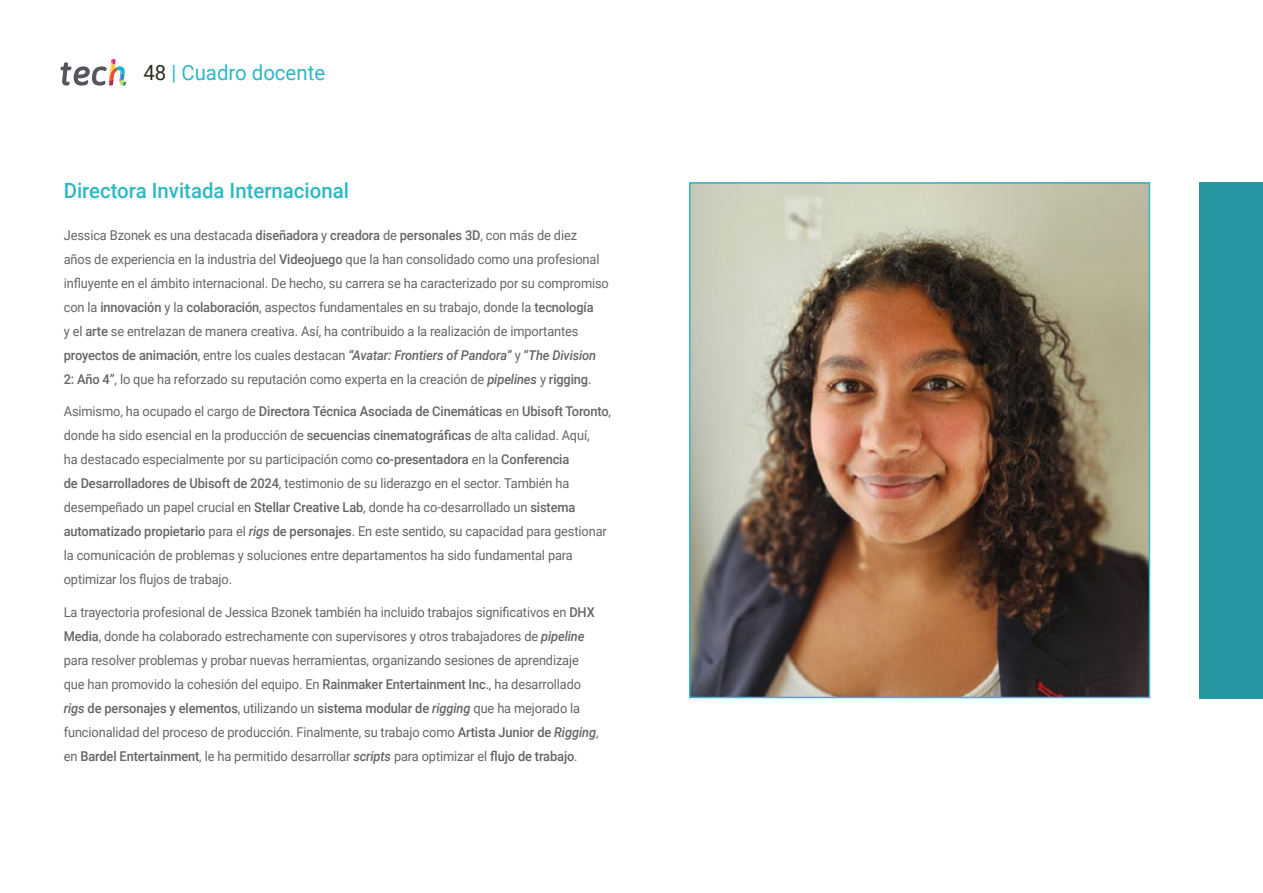
<style>
.page{position:relative;width:1263px;height:893px;background:#fff}
.page>*{position:absolute;margin:0;border:0;box-sizing:border-box;transform-origin:0 0}
.t1{font:500 21px "Roboto";color:#2db8c5}
.t2{font:21px "Roboto";color:#2db8c5}
.t3{font:13.5px/24px "Roboto";letter-spacing:-.01em;color:#656565;scale:.95 1}
.s1{color:#312e20}
.s2{font-weight:500}
.s3{font-weight:500;font-style:italic}
</style>
<div class="page">
<img style="left:692px;top:185px;width:455px;height:510px">
<div style="left:689px;top:182px;width:461px;height:516px;border:2px solid #2db8c5"></div>
<div style="left:1199px;top:182px;width:64px;height:516px;background:#2798a3"></div>
<svg style="left:61px;top:59px;width:65px;height:27px"></svg>
<h1 class="t2" style="left:144px;top:57px;width:183px"><span class="s1">48</span> | Cuadro docente</h1>
<h1 class="t1" style="left:64px;top:176px;width:287px">Directora Invitada Internacional</h1>
<p class="t3" style="left:64px;top:222px;width:575px">Jessica Bzonek es una destacada <span class="s2">diseñadora</span> y <span class="s2">creadora</span> de <span class="s2">personales 3D</span>, con más de diez<br>años de experiencia en la industria del <span class="s2">Videojuego</span> que la han consolidado como una profesional influyente en el ámbito internacional. De hecho, su carrera se ha caracterizado por su compromiso con la <span class="s2">innovación</span> y la <span class="s2">colaboración</span>, aspectos fundamentales en su trabajo, donde la <span class="s2">tecnología<br></span>y el <span class="s2">arte</span> se entrelazan de manera creativa. Así, ha contribuido a la realización de importantes <span class="s2">proyectos de animación</span>, entre los cuales destacan <span class="s3">“Avatar: Frontiers of Pandora”</span> y <span class="s2">“</span><span class="s3">The Division </span><span class="s2">2: Año 4”</span>, lo que ha reforzado su reputación como experta en la creación de <span class="s3">pipelines</span> y <span class="s2">rigging</span>.</p>
<p class="t3" style="left:64px;top:399px;width:578px">Asimismo, ha ocupado el cargo de <span class="s2">Directora Técnica Asociada de Cinemáticas</span> en <span class="s2">Ubisoft Toronto</span>, donde ha sido esencial en la producción de <span class="s2">secuencias cinematográficas</span> de alta calidad. Aquí,<br>ha destacado especialmente por su participación como <span class="s2">co-presentadora</span> en la <span class="s2">Conferencia<br>de Desarrolladores de Ubisoft de 2024</span>, testimonio de su liderazgo en el sector. También ha desempeñado un papel crucial en <span class="s2">Stellar Creative Lab</span>, donde ha co-desarrollado un <span class="s2">sistema automatizado propietario</span> para el <span class="s3">rigs</span> <span class="s2">de personajes</span>. En este sentido, su capacidad para gestionar la comunicación de problemas y soluciones entre departamentos ha sido fundamental para optimizar los flujos de trabajo.</p>
<p class="t3" style="left:64px;top:599px;width:564px">La trayectoria profesional de Jessica Bzonek también ha incluido trabajos significativos en <span class="s2">DHX Media</span>, donde ha colaborado estrechamente con supervisores y otros trabajadores de <span class="s3">pipeline </span>para resolver problemas y probar nuevas herramientas, organizando sesiones de aprendizaje que han promovido la cohesión del equipo. En <span class="s2">Rainmaker Entertainment Inc</span>., ha desarrollado <span class="s3">rigs</span> <span class="s2">de personajes y elementos</span>, utilizando un <span class="s2">sistema modular de</span> <span class="s3">rigging</span> que ha mejorado la funcionalidad del proceso de producción. Finalmente, su trabajo como <span class="s2">Artista Junior de</span> <span class="s3">Rigging</span>, en <span class="s2">Bardel Entertainment</span>, le ha permitido desarrollar <span class="s3">scripts</span> para optimizar el <span class="s2">flujo de trabajo</span>.</p>
</div>
